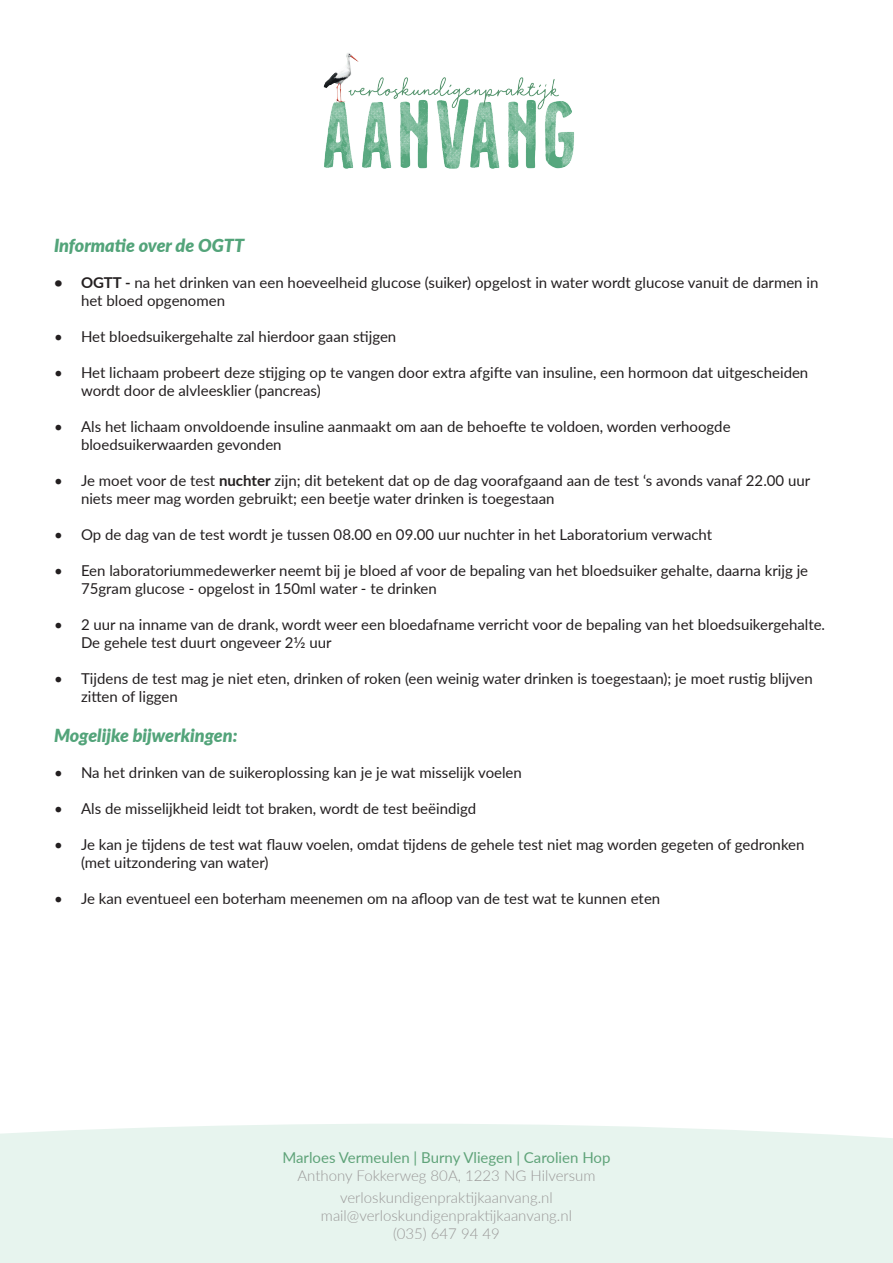
<style>
.page{position:relative;width:893px;height:1263px;background:#fff}
.page>*{position:absolute;margin:0;border:0;box-sizing:border-box;transform-origin:0 0}
.t1{font:italic 900 18px "Lato";color:#53a47a}
.t2{font:15px/18px "Lato";color:#231f20}
.t3{font:300 15px "Lato";color:#9a9898}
.t4{font:15px/18px "Lato";color:#5fa379;text-align:center}
.s1{font-weight:700}
.s2{font-weight:300;color:#9a9898}
</style>
<div class="page">
<img style="left:323px;top:53px;width:251px;height:116px">
<div style="left:0;top:1124px;width:893px;height:139px;background:#e7f4ee"></div>
<p class="t1" style="left:54px;top:232px;width:192px">Informatie over de OGTT</p>
<p class="t2" style="left:81px;top:273px;width:739px;text-indent:-27px"><span class="s1">• OGTT -</span> na het drinken van een hoeveelheid glucose (suiker) opgelost in water wordt glucose vanuit de darmen in het bloed opgenomen</p>
<p class="t2" style="left:54px;top:327px;width:344px">• Het bloedsuikergehalte zal hierdoor gaan stijgen</p>
<p class="t2" style="left:81px;top:363px;width:729px;text-indent:-27px">• Het lichaam probeert deze stijging op te vangen door extra afgifte van insuline, een hormoon dat uitgescheiden wordt door de alvleesklier (pancreas)</p>
<p class="t2" style="left:81px;top:417px;width:651px;text-indent:-27px">• Als het lichaam onvoldoende insuline aanmaakt om aan de behoefte te voldoen, worden verhoogde bloedsuikerwaarden gevonden</p>
<p class="t2" style="left:81px;top:471px;width:731px;text-indent:-27px">• Je moet voor de test <span class="s1">nuchter</span> zijn; dit betekent dat op de dag voorafgaand aan de test ‘s avonds vanaf 22.00 uur niets meer mag worden gebruikt; een beetje water drinken is toegestaan</p>
<p class="t2" style="left:54px;top:525px;width:660px">• Op de dag van de test wordt je tussen 08.00 en 09.00 uur nuchter in het Laboratorium verwacht</p>
<p class="t2" style="left:81px;top:561px;width:729px;text-indent:-27px">• Een laboratoriummedewerker neemt bij je bloed af voor de bepaling van het bloedsuiker gehalte, daarna krijg je<br>75gram glucose - opgelost in 150ml water - te drinken</p>
<p class="t2" style="left:81px;top:615px;width:746px;text-indent:-27px">• 2 uur na inname van de drank, wordt weer een bloedafname verricht voor de bepaling van het bloedsuikergehalte.<br>De gehele test duurt ongeveer 21/2 uur</p>
<p class="t2" style="left:81px;top:669px;width:733px;text-indent:-27px">• Tijdens de test mag je niet eten, drinken of roken (een weinig water drinken is toegestaan); je moet rustig blijven zitten of liggen</p>
<p class="t1" style="left:54px;top:721px;width:185px">Mogelijke bijwerkingen:</p>
<p class="t2" style="left:54px;top:762px;width:469px">• Na het drinken van de suikeroplossing kan je je wat misselijk voelen</p>
<p class="t2" style="left:54px;top:798px;width:424px">• Als de misselijkheid leidt tot braken, wordt de test beëindigd</p>
<p class="t2" style="left:81px;top:834px;width:725px;text-indent:-27px">• Je kan je tijdens de test wat flauw voelen, omdat tijdens de gehele test niet mag worden gegeten of gedronken (met uitzondering van water)</p>
<p class="t2" style="left:54px;top:888px;width:608px">• Je kan eventueel een boterham meenemen om na afloop van de test wat te kunnen eten</p>
<p class="t4" style="left:282px;top:1147px;width:329px">Marloes Vermeulen | Burny Vliegen | Carolien Hop<br><span class="s2">Anthony Fokkerweg 80A, 1223 NG Hilversum</span></p>
<p class="t3" style="left:340px;top:1187px;width:214px">verloskundigenpraktijkaanvang.nl</p>
<p class="t3" style="left:321px;top:1205px;width:253px">mail@verloskundigenpraktijkaanvang.nl</p>
<p class="t3" style="left:393px;top:1223px;width:108px">(035) 647 94 49</p>
</div>
